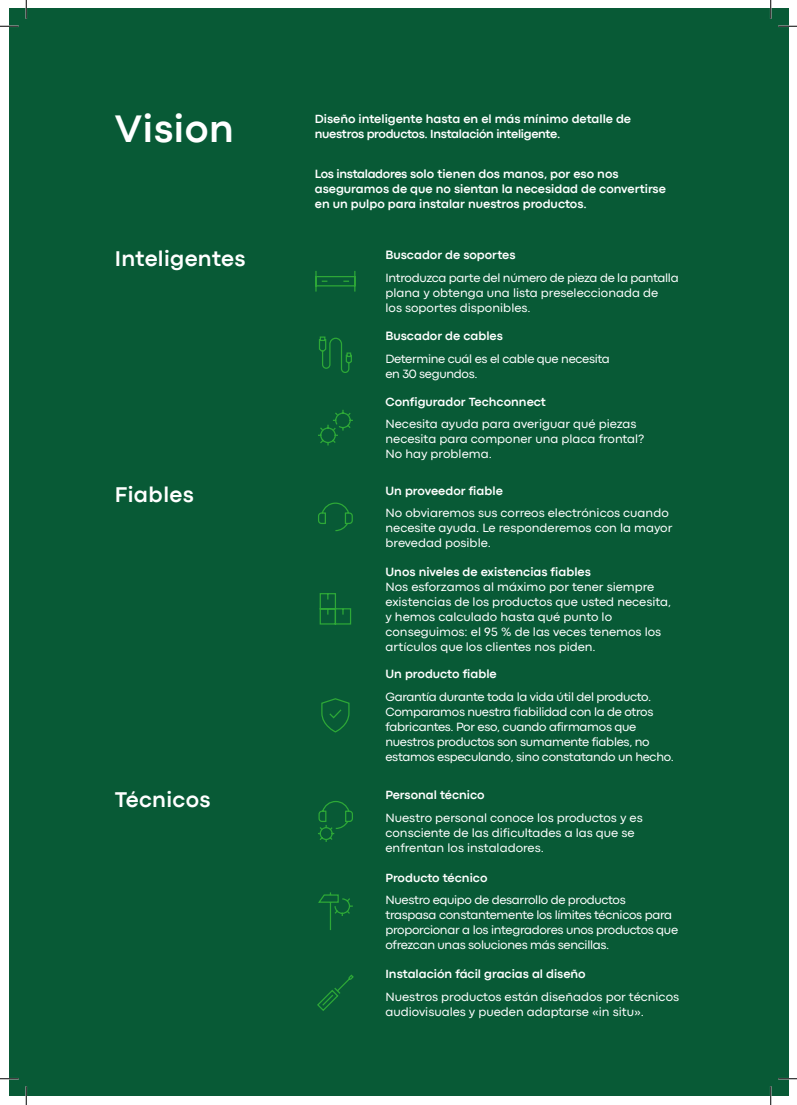
<style>
.page{position:relative;width:797px;height:1105px;background:#fff}
.page>*{position:absolute;margin:0;border:0;box-sizing:border-box;transform-origin:0 0}
.t1{font:700 40px "Codec Pro";letter-spacing:.015em;color:#fff}
.t2{font:700 22.5px "Codec Pro";letter-spacing:.015em;color:#fff}
.t3{font:12.5px/15px "Codec Pro";letter-spacing:-.015em;color:#fff}
.t4{font:700 12.5px/15px "Codec Pro";color:#fff}
.t5{font:700 12.5px "Codec Pro";letter-spacing:-.025em;color:#fff}
</style>
<div class="page">
<div style="left:9px;top:9px;width:779px;height:1087px;background:#085a36"></div>
<svg style="left:315px;top:271px;width:41px;height:21px"></svg>
<svg style="left:319px;top:336px;width:33px;height:37px"></svg>
<svg style="left:318px;top:410px;width:35px;height:36px"></svg>
<svg style="left:318px;top:502px;width:35px;height:30px"></svg>
<svg style="left:319px;top:593px;width:33px;height:32px"></svg>
<svg style="left:321px;top:698px;width:29px;height:35px"></svg>
<svg style="left:318px;top:801px;width:35px;height:41px"></svg>
<svg style="left:317px;top:974px;width:37px;height:37px"></svg>
<svg style="left:318px;top:892px;width:35px;height:38px"></svg>
<svg style="left:0;top:25px;width:19px;height:2px"></svg>
<svg style="left:778px;top:25px;width:19px;height:2px"></svg>
<svg style="left:0;top:1078px;width:19px;height:1px"></svg>
<svg style="left:778px;top:1078px;width:19px;height:1px"></svg>
<svg style="left:25px;top:0;width:2px;height:19px"></svg>
<svg style="left:25px;top:1086px;width:2px;height:19px"></svg>
<svg style="left:770px;top:0;width:1px;height:19px"></svg>
<svg style="left:770px;top:1086px;width:1px;height:19px"></svg>
<p class="t1" style="left:115px;top:105px;width:121px">Vision</p>
<p class="t4" style="left:315px;top:112px;width:318px">Diseño inteligente hasta en el más mínimo detalle de</p>
<p class="t5" style="left:315px;top:127px;width:247px">nuestros productos. Instalación inteligente.</p>
<p class="t4" style="left:315px;top:167px;width:352px">Los instaladores solo tienen dos manos, por eso nos aseguramos de que no sientan la necesidad de convertirse en un pulpo para instalar nuestros productos.</p>
<p class="t2" style="left:115px;top:245px;width:132px">Inteligentes</p>
<p class="t4" style="left:385px;top:247px;width:132px">Buscador de soportes</p>
<p class="t3" style="left:385px;top:270px;width:295px">Introduzca parte del número de pieza de la pantalla plana y obtenga una lista preseleccionada de</p>
<p class="t3" style="left:385px;top:300px;width:147px">los soportes disponibles.</p>
<p class="t4" style="left:385px;top:328px;width:119px">Buscador de cables</p>
<p class="t3" style="left:385px;top:351px;width:226px">Determine cuál es el cable que necesita en 30 segundos.</p>
<p class="t4" style="left:385px;top:394px;width:162px">Configurador Techconnect</p>
<p class="t3" style="left:385px;top:416px;width:260px">Necesita ayuda para averiguar qué piezas necesita para componer una placa frontal?<br>No hay problema.</p>
<p class="t2" style="left:115px;top:481px;width:80px">Fiables</p>
<p class="t4" style="left:385px;top:483px;width:119px">Un proveedor fiable</p>
<p class="t3" style="left:385px;top:506px;width:288px">No obviaremos sus correos electrónicos cuando necesite ayuda. Le responderemos con la mayor</p>
<p class="t3" style="left:385px;top:536px;width:107px">brevedad posible.</p>
<p class="t4" style="left:385px;top:564px;width:207px">Unos niveles de existencias fiables</p>
<p class="t3" style="left:385px;top:579px;width:287px">Nos esforzamos al máximo por tener siempre existencias de los productos que usted necesita,</p>
<p class="t3" style="left:385px;top:609px;width:277px">y hemos calculado hasta qué punto lo conseguimos: el 95 % de las veces tenemos los artículos que los clientes nos piden.</p>
<p class="t4" style="left:385px;top:666px;width:113px">Un producto fiable</p>
<p class="t3" style="left:385px;top:689px;width:269px">Garantía durante toda la vida útil del producto.<br>Comparamos nuestra fiabilidad con la de otros</p>
<p class="t3" style="left:385px;top:719px;width:290px">fabricantes. Por eso, cuando afirmamos que nuestros productos son sumamente fiables, no estamos especulando, sino constatando un hecho.</p>
<p class="t2" style="left:115px;top:786px;width:97px">Técnicos</p>
<p class="t4" style="left:385px;top:788px;width:101px">Personal técnico</p>
<p class="t3" style="left:385px;top:810px;width:259px">Nuestro personal conoce los productos y es consciente de las dificultades a las que se enfrentan los instaladores.</p>
<p class="t4" style="left:385px;top:870px;width:103px">Producto técnico</p>
<p class="t3" style="left:385px;top:892px;width:294px">Nuestro equipo de desarrollo de productos traspasa constantemente los límites técnicos para proporcionar a los integradores unos productos que ofrezcan unas soluciones más sencillas.</p>
<p class="t4" style="left:385px;top:966px;width:202px">Instalación fácil gracias al diseño</p>
<p class="t3" style="left:385px;top:989px;width:295px">Nuestros productos están diseñados por técnicos audiovisuales y pueden adaptarse «in situ».</p>
</div>
